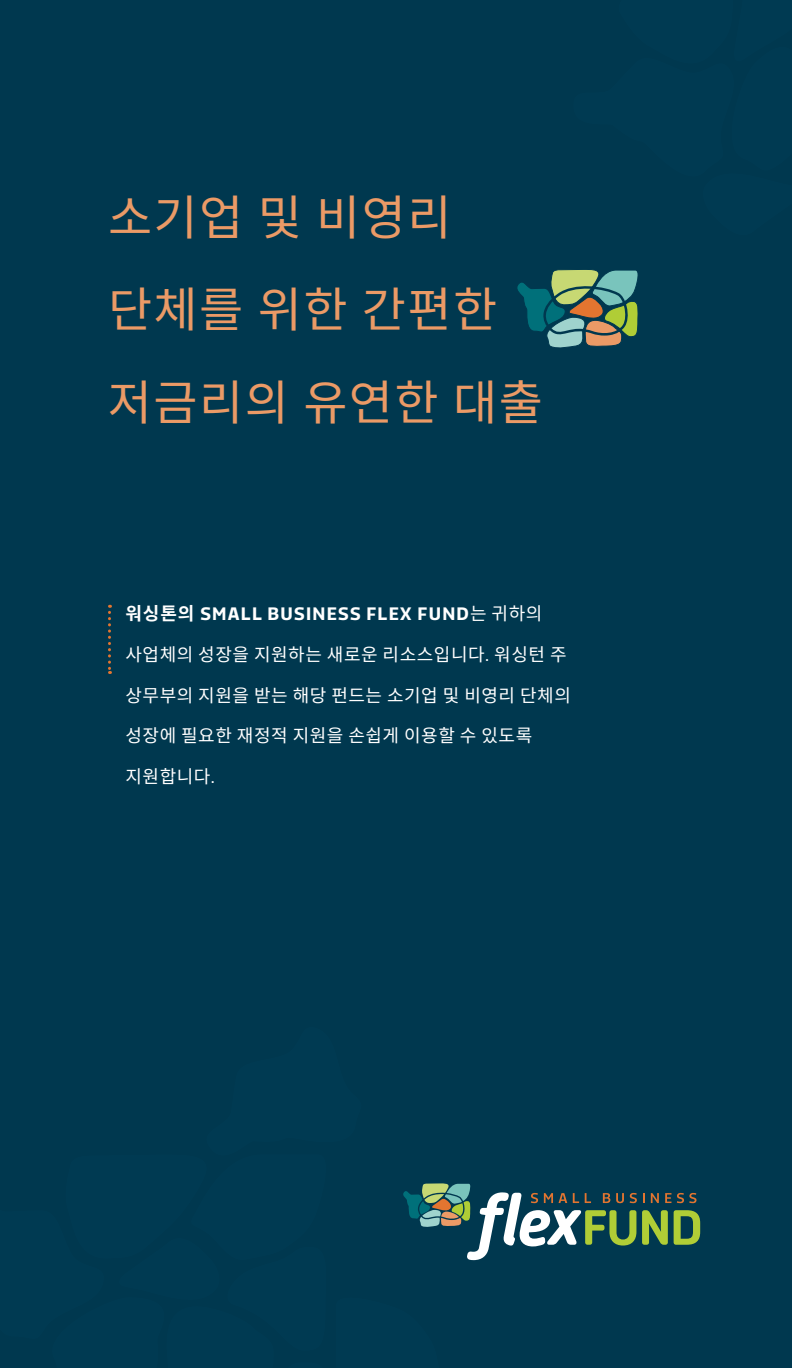
<style>
.page{position:relative;width:792px;height:1368px;background:#00384f}
.page>*{position:absolute;margin:0;border:0;box-sizing:border-box;transform-origin:0 0}
.t1{font:48px/92.4px "Noto Sans CJ Kkr";letter-spacing:.03em;color:#eb9a66}
.t2{font:18px "Noto Sans CJ Kkr";letter-spacing:.03em;color:#fff}
.t3{font:700 18px "Divenire";letter-spacing:.07em;color:#fff}
.s1{font-family:"Noto Sans CJ Kkr"}
.s2{font-family:"Noto Sans CJ Kkr";font-weight:400}
.s3{font-family:"Divenire"}
</style>
<div class="page">
<svg style="left:517px;top:269px;width:121px;height:79px"></svg>
<svg style="left:108px;top:605px;width:3px;height:69px"></svg>
<svg style="left:403px;top:1183px;width:297px;height:78px"></svg>
<h1 class="t1" style="left:108px;top:172px;width:436px">소기업 및 비영리 단체를 위한 간편한 저금리의 유연한 대출</h1>
<p class="t3" style="left:125px;top:600px;width:418px"><span class="s1">워싱톤의</span> SMALL BUSINESS FLEX FUND<span class="s2">는 귀하의</span></p>
<p class="t2" style="left:125px;top:644px;width:443px">사업체의 성장을 지원하는 새로운 리소스입니다<span class="s3">.</span> 워싱턴 주</p>
<p class="t2" style="left:125px;top:685px;width:447px">상무부의 지원을 받는 해당 펀드는 소기업 및 비영리 단체의</p>
<p class="t2" style="left:125px;top:726px;width:408px">성장에 필요한 재정적 지원을 손쉽게 이용할 수 있도록</p>
<p class="t2" style="left:125px;top:766px;width:91px">지원합니다<span class="s3">.</span></p>
</div>
